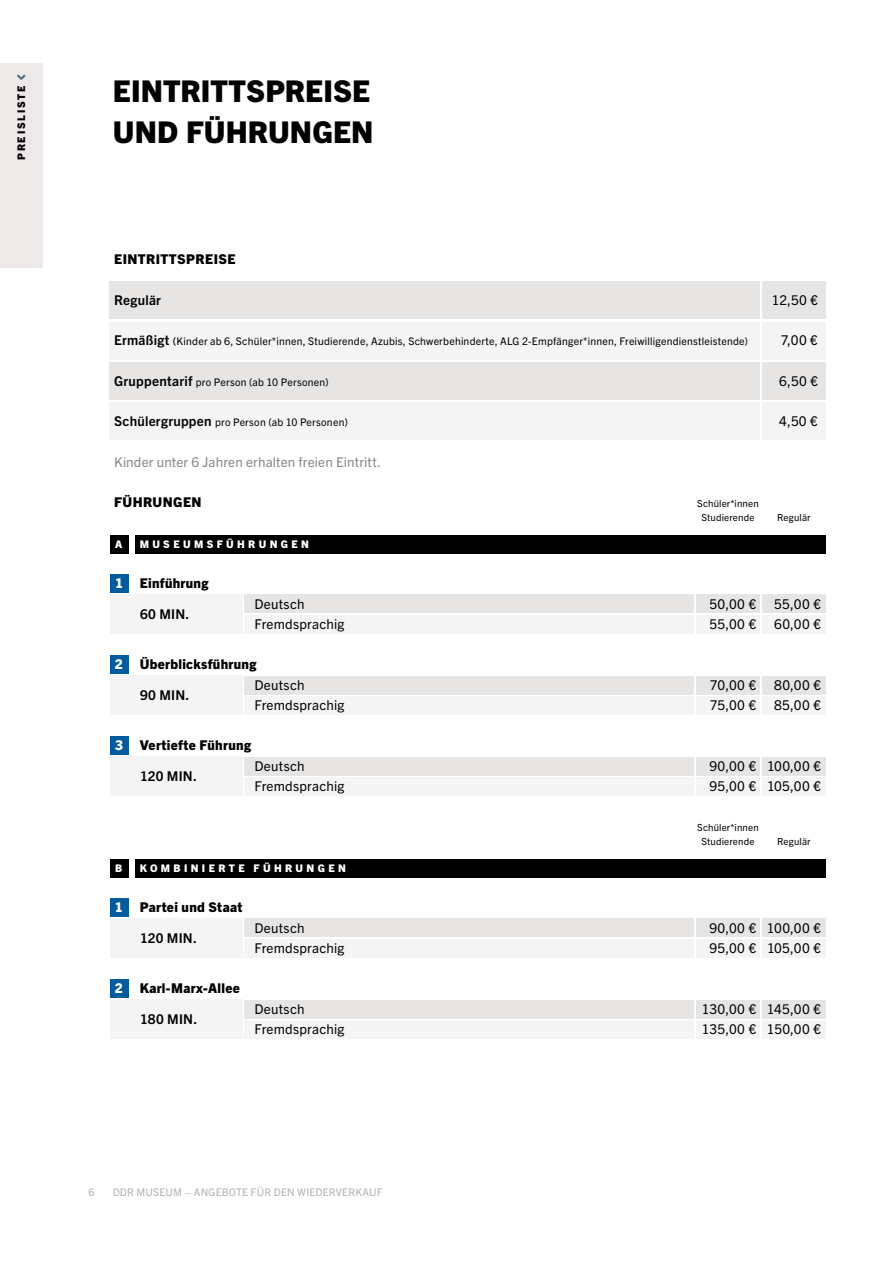
<style>
.page{position:relative;width:893px;height:1263px;background:#fff}
.page>*{position:absolute;margin:0;border:0;box-sizing:border-box;transform-origin:0 0}
.t1{font:800 30px/40.5px "Trade Gothic Next LT Pro";letter-spacing:.005em;color:#000}
.t2{font:13.5px "Trade Gothic Next LT Pro";letter-spacing:.02em;color:#000}
.t3{font:800 13.5px/20.2px "Trade Gothic Next LT Pro";letter-spacing:.025em;color:#000}
.t4{font:13.5px "Trade Gothic Next LT Pro";letter-spacing:.01em;color:#868786}
.t5{font:700 13.5px "Trade Gothic Next LT Pro";letter-spacing:.015em;color:#000}
.t6{font:10.5px "Trade Gothic Next LT Pro";letter-spacing:.02em;color:#000}
.t7{font:10.5px "Trade Gothic Next LT Pro";letter-spacing:.015em;color:#b1b2b3}
.t8{font:800 10.5px "Trade Gothic Next LT Pro";letter-spacing:.32em;color:#fff}
.t9{font:800 10.5px "Trade Gothic Next LT Pro";letter-spacing:.165em;color:#000}
.t10{font:9.75px/13.5px "Trade Gothic Next LT Pro";letter-spacing:.015em;color:#000;text-align:center}
.s1{font-weight:700;font-size:13.5px}
.s2{font-weight:700}
.s3{color:#fff}
.s4{font-weight:400}
</style>
<div class="page">
<div style="left:0;top:64px;width:43px;height:204px;background:#ece9e8"></div>
<svg style="left:17px;top:74px;width:9px;height:6px"></svg>
<div style="left:696px;top:594px;width:64px;height:19px;background:#e7e5e4"></div>
<div style="left:696px;top:676px;width:64px;height:18px;background:#e7e5e4"></div>
<div style="left:696px;top:757px;width:64px;height:18px;background:#e7e5e4"></div>
<div style="left:696px;top:918px;width:64px;height:19px;background:#e7e5e4"></div>
<div style="left:762px;top:594px;width:64px;height:19px;background:#e7e5e4"></div>
<div style="left:762px;top:676px;width:64px;height:18px;background:#e7e5e4"></div>
<div style="left:762px;top:757px;width:64px;height:18px;background:#e7e5e4"></div>
<div style="left:762px;top:918px;width:64px;height:19px;background:#e7e5e4"></div>
<div style="left:245px;top:594px;width:449px;height:19px;background:#e7e5e4"></div>
<div style="left:245px;top:676px;width:449px;height:18px;background:#e7e5e4"></div>
<div style="left:245px;top:757px;width:449px;height:18px;background:#e7e5e4"></div>
<div style="left:245px;top:918px;width:449px;height:19px;background:#e7e5e4"></div>
<div style="left:696px;top:1000px;width:64px;height:18px;background:#e7e5e4"></div>
<div style="left:762px;top:1000px;width:64px;height:18px;background:#e7e5e4"></div>
<div style="left:245px;top:1000px;width:449px;height:18px;background:#e7e5e4"></div>
<div style="left:110px;top:281px;width:650px;height:38px;background:#e7e5e4"></div>
<div style="left:110px;top:362px;width:650px;height:38px;background:#e7e5e4"></div>
<div style="left:762px;top:281px;width:64px;height:38px;background:#e7e5e4"></div>
<div style="left:762px;top:362px;width:64px;height:38px;background:#e7e5e4"></div>
<div style="left:696px;top:1020px;width:64px;height:19px;background:#f4f4f4"></div>
<div style="left:762px;top:1020px;width:64px;height:19px;background:#f4f4f4"></div>
<div style="left:245px;top:1020px;width:449px;height:19px;background:#f4f4f4"></div>
<div style="left:696px;top:615px;width:64px;height:19px;background:#f4f4f4"></div>
<div style="left:696px;top:696px;width:64px;height:19px;background:#f4f4f4"></div>
<div style="left:696px;top:777px;width:64px;height:19px;background:#f4f4f4"></div>
<div style="left:696px;top:939px;width:64px;height:19px;background:#f4f4f4"></div>
<div style="left:762px;top:615px;width:64px;height:19px;background:#f4f4f4"></div>
<div style="left:762px;top:696px;width:64px;height:19px;background:#f4f4f4"></div>
<div style="left:762px;top:777px;width:64px;height:19px;background:#f4f4f4"></div>
<div style="left:762px;top:939px;width:64px;height:19px;background:#f4f4f4"></div>
<div style="left:245px;top:615px;width:449px;height:19px;background:#f4f4f4"></div>
<div style="left:245px;top:696px;width:449px;height:19px;background:#f4f4f4"></div>
<div style="left:245px;top:777px;width:449px;height:19px;background:#f4f4f4"></div>
<div style="left:245px;top:939px;width:449px;height:19px;background:#f4f4f4"></div>
<div style="left:110px;top:322px;width:650px;height:37px;background:#f4f4f4"></div>
<div style="left:110px;top:403px;width:650px;height:37px;background:#f4f4f4"></div>
<div style="left:762px;top:322px;width:64px;height:37px;background:#f4f4f4"></div>
<div style="left:762px;top:403px;width:64px;height:37px;background:#f4f4f4"></div>
<div style="left:110px;top:574px;width:18px;height:19px;background:#005b9f"></div>
<div style="left:110px;top:655px;width:18px;height:19px;background:#005b9f"></div>
<div style="left:110px;top:736px;width:18px;height:19px;background:#005b9f"></div>
<div style="left:110px;top:594px;width:132px;height:40px;background:#f4f4f4"></div>
<div style="left:110px;top:676px;width:132px;height:39px;background:#f4f4f4"></div>
<div style="left:110px;top:898px;width:18px;height:19px;background:#005b9f"></div>
<div style="left:110px;top:979px;width:18px;height:19px;background:#005b9f"></div>
<div style="left:110px;top:757px;width:132px;height:39px;background:#f4f4f4"></div>
<div style="left:110px;top:918px;width:132px;height:40px;background:#f4f4f4"></div>
<div style="left:110px;top:1000px;width:132px;height:39px;background:#f4f4f4"></div>
<div style="left:135px;top:535px;width:691px;height:18px;background:#000"></div>
<div style="left:110px;top:535px;width:18px;height:18px;background:#000"></div>
<div style="left:135px;top:859px;width:691px;height:18px;background:#000"></div>
<div style="left:110px;top:859px;width:18px;height:18px;background:#000"></div>
<p class="t9" style="left:14px;top:160px;width:76px;rotate:-90deg">PREISLISTE</p>
<h1 class="t1" style="left:113px;top:69px;width:262px">EINTRITTSPREISE<br>UND FÜHRUNGEN</h1>
<p class="t3" style="left:114px;top:248px;width:123px">EINTRITTSPREISE</p>
<p class="t5" style="left:114px;top:290px;width:48px">Regulär</p>
<p class="t2" style="left:772px;top:290px;width:47px">12,50 €</p>
<p class="t6" style="left:114px;top:334px;width:635px"><span class="s1">Ermäßigt</span> <span class="s2">(</span>Kinder ab 6, Schüler*innen, Studierende, Azubis, Schwerbehinderte, ALG 2-Empfänger*innen, Freiwilligendienstleistende)</p>
<p class="t2" style="left:781px;top:331px;width:38px">7,00 €</p>
<p class="t6" style="left:114px;top:375px;width:216px"><span class="s1">Gruppentarif</span> pro Person (ab 10 Personen)</p>
<p class="t2" style="left:779px;top:371px;width:40px">6,50 €</p>
<p class="t6" style="left:114px;top:415px;width:235px"><span class="s1">Schülergruppen</span> pro Person (ab 10 Personen)</p>
<p class="t2" style="left:779px;top:412px;width:40px">4,50 €</p>
<p class="t4" style="left:114px;top:452px;width:268px">Kinder unter 6 Jahren erhalten freien Eintritt.</p>
<p class="t3" style="left:114px;top:491px;width:89px">FÜHRUNGEN</p>
<p class="t8" style="left:115px;top:537px;width:9px">A</p>
<p class="t8" style="left:140px;top:537px;width:171px">MUSEUMSFÜHRUNGEN</p>
<p class="t3" style="left:115px;top:572px;width:95px"><span class="s3">1</span> Einführung</p>
<p class="t2" style="left:254px;top:594px;width:52px">Deutsch</p>
<p class="t2" style="left:709px;top:594px;width:48px">50,00 €</p>
<p class="t2" style="left:774px;top:594px;width:48px">55,00 €</p>
<p class="t2" style="left:254px;top:614px;width:91px">Fremdsprachig</p>
<p class="t2" style="left:709px;top:614px;width:48px">55,00 €</p>
<p class="t2" style="left:774px;top:614px;width:48px">60,00 €</p>
<p class="t3" style="left:254px;top:653px;width:52px;text-indent:-140px"><span class="s3">2</span> Überblicksführung<br><span class="s4">Deutsch</span></p>
<p class="t10" style="left:697px;top:496px;width:63px">Schüler*innen<br>Studierende</p>
<p class="t10" style="left:777px;top:510px;width:35px">Regulär</p>
<p class="t5" style="left:140px;top:605px;width:51px">60 MIN.</p>
<p class="t2" style="left:710px;top:675px;width:48px">70,00 €</p>
<p class="t2" style="left:774px;top:675px;width:48px">80,00 €</p>
<p class="t5" style="left:140px;top:686px;width:51px">90 MIN.</p>
<p class="t2" style="left:254px;top:695px;width:91px">Fremdsprachig</p>
<p class="t2" style="left:710px;top:695px;width:48px">75,00 €</p>
<p class="t2" style="left:774px;top:695px;width:48px">85,00 €</p>
<p class="t3" style="left:115px;top:734px;width:137px"><span class="s3">3</span> Vertiefte Führung</p>
<p class="t5" style="left:140px;top:767px;width:58px">120 MIN.</p>
<p class="t2" style="left:255px;top:756px;width:52px">Deutsch</p>
<p class="t2" style="left:709px;top:756px;width:113px">90,00 € 100,00 €</p>
<p class="t2" style="left:255px;top:776px;width:91px">Fremdsprachig</p>
<p class="t2" style="left:709px;top:776px;width:113px">95,00 € 105,00 €</p>
<p class="t10" style="left:697px;top:820px;width:63px">Schüler*innen<br>Studierende</p>
<p class="t10" style="left:777px;top:834px;width:35px">Regulär</p>
<p class="t8" style="left:115px;top:861px;width:9px">B</p>
<p class="t8" style="left:140px;top:861px;width:208px">KOMBINIERTE FÜHRUNGEN</p>
<p class="t3" style="left:115px;top:896px;width:129px"><span class="s3">1</span> Partei und Staat</p>
<p class="t2" style="left:254px;top:918px;width:52px">Deutsch</p>
<p class="t2" style="left:709px;top:918px;width:113px">90,00 € 100,00 €</p>
<p class="t2" style="left:254px;top:938px;width:91px">Fremdsprachig</p>
<p class="t2" style="left:709px;top:938px;width:113px">95,00 € 105,00 €</p>
<p class="t3" style="left:115px;top:977px;width:126px"><span class="s3">2</span> Karl-Marx-Allee</p>
<p class="t2" style="left:254px;top:999px;width:52px">Deutsch</p>
<p class="t2" style="left:702px;top:999px;width:121px">130,00 € 145,00 €</p>
<p class="t2" style="left:254px;top:1019px;width:91px">Fremdsprachig</p>
<p class="t2" style="left:702px;top:1019px;width:121px">135,00 € 150,00 €</p>
<p class="t5" style="left:140px;top:929px;width:58px">120 MIN.</p>
<p class="t5" style="left:140px;top:1010px;width:59px">180 MIN.</p>
<p class="t7" style="left:89px;top:1185px;width:8px">6</p>
<p class="t7" style="left:113px;top:1185px;width:271px">DDR MUSEUM – ANGEBOTE FÜR DEN WIEDERVERKAUF</p>
</div>
